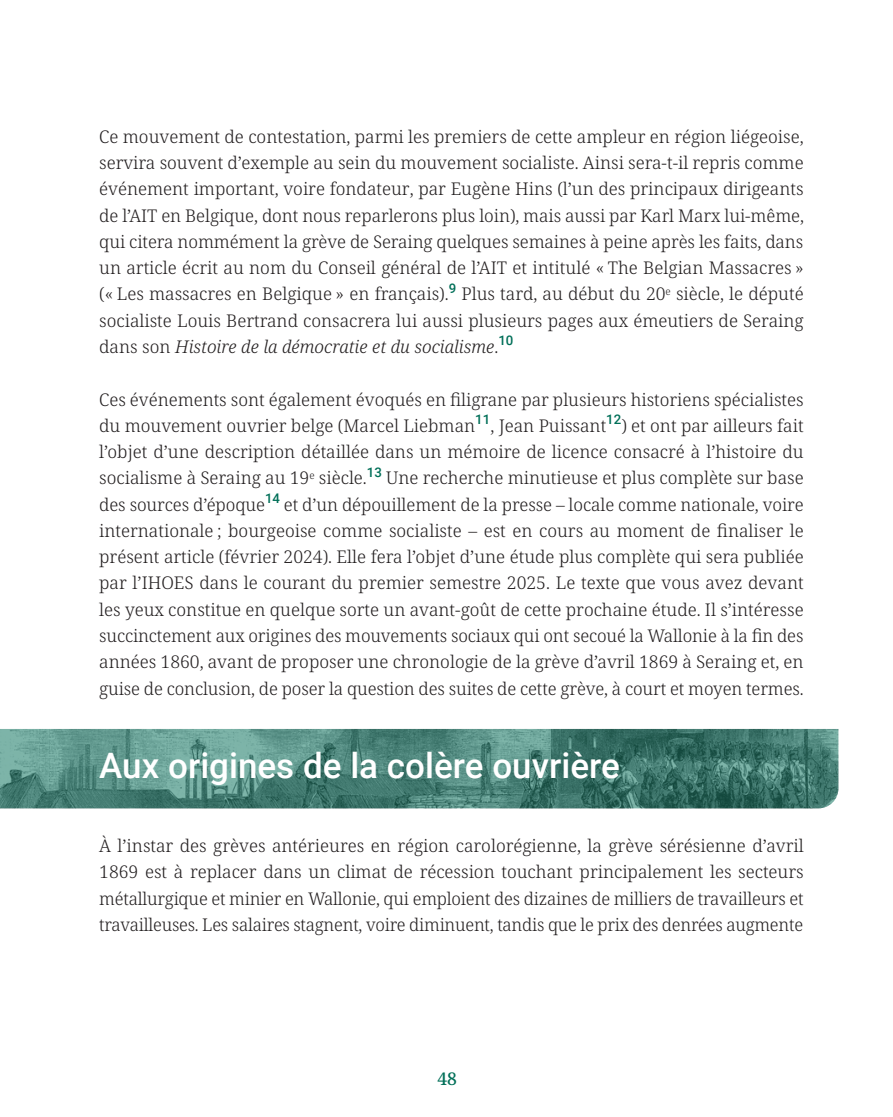
<style>
.page{position:relative;width:893px;height:1117px;background:#fff}
.page>*{position:absolute;margin:0;border:0;box-sizing:border-box;transform-origin:0 0}
.Titre_Niv2_sur_1_ligne_dans_texte{font:500 35px "Roboto";color:#fff}
._3__TEXTE_COURANT_-_Carnet_Carhop_VD{font:300 17.5px/26.2px "Noto Serif";letter-spacing:-.01em;color:#231f20;text-align:justify}
.Texte_encadré_-_Carnet_Carhop{font:300 17.5px/26.2px "Noto Serif";color:#231f20;text-align:justify}
.t1{font:500 17.5px "Noto Serif";color:#016f58}
.s1{font-style:italic}
</style>
<div class="page">
<svg style="left:0;top:728px;width:838px;height:80px;background:#4f857b"></svg>
<p class="Texte_encadré_-_Carnet_Carhop" style="left:99px;top:124px;width:706px">Ce mouvement de contestation, parmi les premiers de cette ampleur en région liégeoise, servira souvent d’exemple au sein du mouvement socialiste. Ainsi sera-t-il repris comme événement important, voire fondateur, par Eugène Hins (l’un des principaux dirigeants de l’AIT en Belgique, dont nous reparlerons plus loin), mais aussi par Karl Marx lui-même, qui citera nommément la grève de Seraing quelques semaines à peine après les faits, dans un article écrit au nom du Conseil général de l’AIT et intitulé « The Belgian Massacres » (« Les massacres en Belgique » en français).<sup>9</sup> Plus tard, au début du 20<sup>e</sup> siècle, le député socialiste Louis Bertrand consacrera lui aussi plusieurs pages aux émeutiers de Seraing dans son <span class="s1">Histoire de la démocratie et du socialisme</span>.<sup>10</sup></p>
<p class="_3__TEXTE_COURANT_-_Carnet_Carhop_VD" style="left:99px;top:386px;width:706px">Ces événements sont également évoqués en filigrane par plusieurs historiens spécialistes du mouvement ouvrier belge (Marcel Liebman<sup>11</sup>, Jean Puissant<sup>12</sup>) et ont par ailleurs fait l’objet d’une description détaillée dans un mémoire de licence consacré à l’histoire du socialisme à Seraing au 19<sup>e</sup> siècle.<sup>13</sup> Une recherche minutieuse et plus complète sur base des sources d’époque<sup>14</sup> et d’un dépouillement de la presse – locale comme nationale, voire internationale ; bourgeoise comme socialiste – est en cours au moment de finaliser le présent article (février 2024). Elle fera l’objet d’une étude plus complète qui sera publiée par l’IHOES dans le courant du premier semestre 2025. Le texte que vous avez devant les yeux constitue en quelque sorte un avant-goût de cette prochaine étude. Il s’intéresse succinctement aux origines des mouvements sociaux qui ont secoué la Wallonie à la fin des années 1860, avant de proposer une chronologie de la grève d’avril 1869 à Seraing et, en guise de conclusion, de poser la question des suites de cette grève, à court et moyen termes.</p>
<p class="Titre_Niv2_sur_1_ligne_dans_texte" style="left:99px;top:740px;width:522px">Aux origines de la colère ouvrière</p>
<p class="_3__TEXTE_COURANT_-_Carnet_Carhop_VD" style="left:99px;top:833px;width:706px">À l’instar des grèves antérieures en région carolorégienne, la grève sérésienne d’avril 1869 est à replacer dans un climat de récession touchant principalement les secteurs métallurgique et minier en Wallonie, qui emploient des dizaines de milliers de travailleurs et travailleuses. Les salaires stagnent, voire diminuent, tandis que le prix des denrées augmente</p>
<p class="t1" style="left:437px;top:1065px;width:21px">48</p>
</div>
